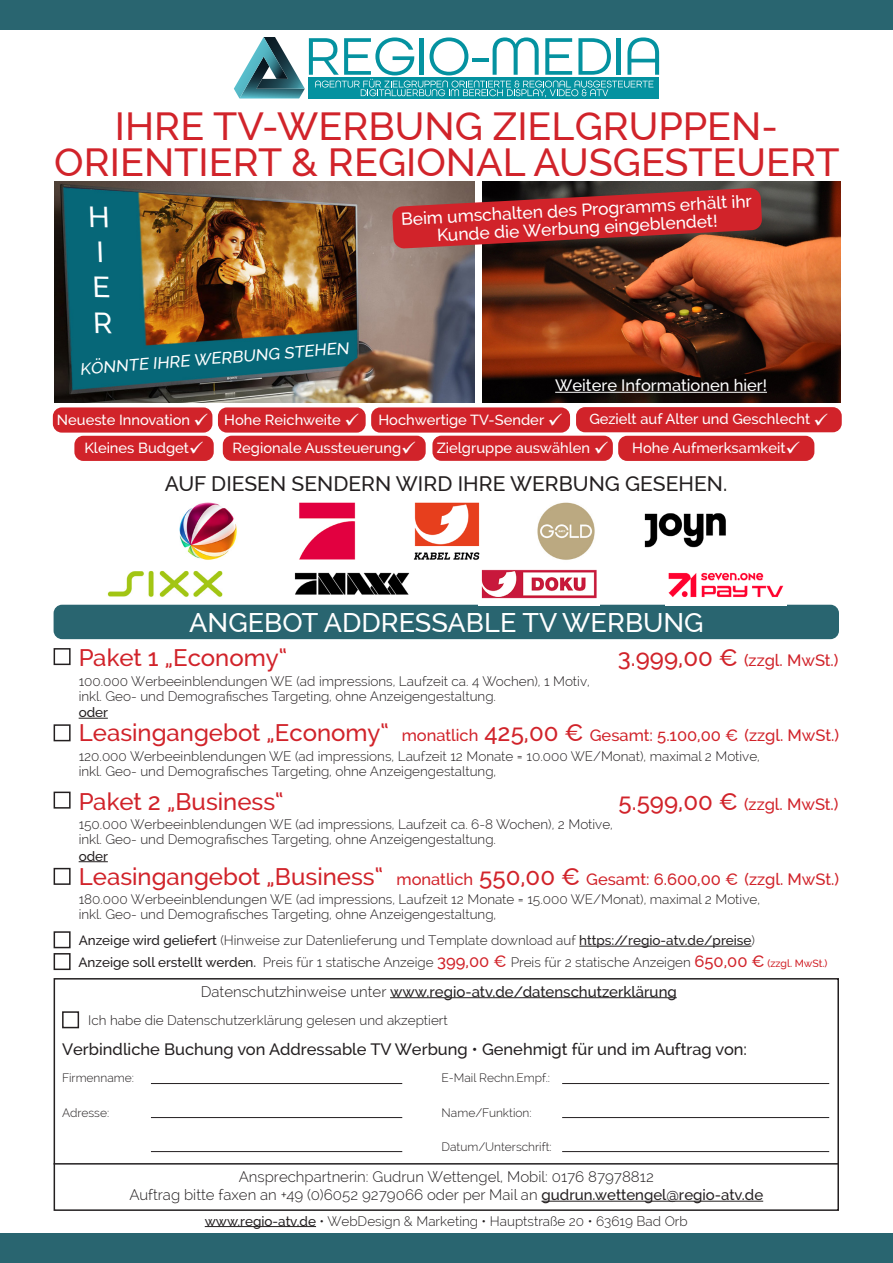
<style>
.page{position:relative;width:893px;height:1263px;background:#fff}
.page>*{position:absolute;margin:0;border:0;box-sizing:border-box;transform-origin:0 0}
.t1{font:500 39.3px/36px "Raleway";color:#d1232a;text-align:center}
.t2{font:500 29.25px/35.1px "Raleway";color:#fff}
.t3{font:500 27px "Raleway";color:#fff}
.t4{font:500 24px "Raleway";color:#d1232a}
.t5{font:500 21px "Raleway";color:#231f20}
.t6{font:500 17.4px/18px "Raleway";color:#fff;text-align:center}
.t7{font:500 16.5px "Raleway";color:#d1232a}
.t8{font:500 16.5px "Raleway";color:#231f20}
.t9{font:500 16.5px "Raleway";color:#fff}
.t10{font:italic 500 16.5px "Raleway";color:#fff}
.t11{font:300 15px/18px "Raleway";color:#231f20;text-align:center}
.t12{font:500 15px "Raleway";color:#231f20}
.t13{font:500 14.7px/28.3px "Raleway";color:#fff}
.t14{font:300 13.5px/15px "Raleway";color:#231f20}
.t15{font:500 13.5px "Raleway";color:#231f20}
.t16{font:300 12px "Raleway";color:#231f20}
.s1{font-size:24px}
.s2{font-weight:500}
.s3{font-weight:500;font-size:16.5px;color:#d1232a}
.s4{font-weight:500;font-size:10.5px;color:#d1232a}
.s5{font-weight:300}
</style>
<div class="page">
<svg style="left:234px;top:37px;width:425px;height:62px"></svg>
<div style="left:0;top:0;width:893px;height:30px;background:#296570"></div>
<div style="left:0;top:1233px;width:893px;height:30px;background:#296570"></div>
<img style="left:54px;top:181px;width:421px;height:221px">
<img style="left:482px;top:181px;width:358px;height:221px">
<div style="left:54px;top:605px;width:785px;height:34px;background:#296570;border-radius:9px"></div>
<div style="left:54px;top:648px;width:17px;height:17px;border:2px solid #231f20"></div>
<div style="left:54px;top:792px;width:17px;height:17px;border:2px solid #231f20"></div>
<div style="left:54px;top:724px;width:17px;height:17px;border:2px solid #231f20"></div>
<div style="left:54px;top:868px;width:17px;height:17px;border:2px solid #231f20"></div>
<div style="left:54px;top:931px;width:17px;height:17px;border:2px solid #231f20"></div>
<div style="left:54px;top:953px;width:17px;height:17px;border:2px solid #231f20"></div>
<svg style="left:79px;top:718px;width:29px;height:1px"></svg>
<svg style="left:79px;top:861px;width:29px;height:1px"></svg>
<hr style="left:579px;top:946px;width:173px;height:1px;background:#231f20">
<div style="left:54px;top:978px;width:785px;height:233px;border:2px solid #231f20"></div>
<hr style="left:205px;top:1226px;width:111px;height:1px;background:#231f20">
<hr style="left:390px;top:997px;width:287px;height:1px;background:#231f20">
<div style="left:62px;top:1011px;width:17px;height:17px;border:2px solid #231f20"></div>
<hr style="left:151px;top:1083px;width:251px;height:1px;background:#231f20">
<hr style="left:562px;top:1083px;width:267px;height:1px;background:#231f20">
<hr style="left:151px;top:1117px;width:251px;height:1px;background:#231f20">
<hr style="left:562px;top:1117px;width:267px;height:1px;background:#231f20">
<hr style="left:151px;top:1151px;width:251px;height:1px;background:#231f20">
<hr style="left:562px;top:1151px;width:267px;height:1px;background:#231f20">
<hr style="left:54px;top:1163px;width:784px;height:1px;background:#231f20">
<hr style="left:541px;top:1201px;width:222px;height:1px;background:#231f20">
<hr style="left:555px;top:392px;width:212px;height:1px;background:#fff">
<div style="left:576px;top:407px;width:266px;height:25px;background:#d1232a;border-radius:9px"></div>
<div style="left:223px;top:436px;width:203px;height:25px;background:#d1232a;border-radius:9px"></div>
<div style="left:53px;top:407px;width:159px;height:26px;background:#d1232a;border-radius:9px"></div>
<div style="left:218px;top:407px;width:148px;height:26px;background:#d1232a;border-radius:9px"></div>
<div style="left:432px;top:436px;width:181px;height:25px;background:#d1232a;border-radius:9px"></div>
<div style="left:74px;top:436px;width:140px;height:25px;background:#d1232a;border-radius:9px"></div>
<div style="left:371px;top:407px;width:199px;height:26px;background:#d1232a;border-radius:9px"></div>
<div style="left:618px;top:436px;width:196px;height:25px;background:#d1232a;border-radius:9px"></div>
<img style="left:179px;top:502px;width:58px;height:58px">
<img style="left:299px;top:502px;width:57px;height:58px">
<img style="left:413px;top:502px;width:67px;height:58px">
<img style="left:537px;top:502px;width:58px;height:58px">
<img style="left:644px;top:513px;width:82px;height:35px">
<img style="left:107px;top:570px;width:116px;height:27px">
<img style="left:294px;top:572px;width:116px;height:23px">
<img style="left:478px;top:569px;width:122px;height:37px">
<img style="left:665px;top:572px;width:122px;height:34px">
<svg style="left:392px;top:188px;width:370px;height:61px;background:#ab2e2f"></svg>
<h1 class="t1" style="left:54px;top:108px;width:787px">IHRE TV-WERBUNG ZIELGRUPPEN-<br>ORIENTIERT &amp; REGIONAL AUSGESTEUERT</h1>
<h2 class="t2" style="left:89px;top:199px;width:28px;rotate:1deg">H<br>I<br>E<br>R</h2>
<p class="t10" style="left:79px;top:361px;width:271px;rotate:-5deg">KÖNNTE IHRE WERBUNG STEHEN</p>
<p class="t6" style="left:401px;top:210px;width:353px;rotate:-3deg">Beim umschalten des Programms erhält ihr<br>Kunde die Werbung eingeblendet!</p>
<p class="t9" style="left:555px;top:376px;width:213px">Weitere Informationen hier!</p>
<p class="t13" style="left:589px;top:405px;width:240px">Gezielt auf Alter und Geschlecht ✓</p>
<p class="t13" style="left:84px;top:405px;width:277px;text-indent:-27px">Neueste Innovation ✓ Hohe Reichweite ✓<br>Kleines Budget✓</p>
<p class="t13" style="left:378px;top:405px;width:186px">Hochwertige TV-Sender ✓</p>
<p class="t13" style="left:232px;top:434px;width:185px">Regionale Aussteuerung✓</p>
<p class="t13" style="left:437px;top:434px;width:173px">Zielgruppe auswählen ✓</p>
<p class="t13" style="left:632px;top:434px;width:169px">Hohe Aufmerksamkeit✓</p>
<h3 class="t5" style="left:165px;top:471px;width:564px">AUF DIESEN SENDERN WIRD IHRE WERBUNG GESEHEN.</h3>
<h3 class="t3" style="left:189px;top:607px;width:516px">ANGEBOT ADDRESSABLE TV WERBUNG</h3>
<h3 class="t4" style="left:79px;top:644px;width:210px">Paket 1 „Economy“</h3>
<p class="t7" style="left:618px;top:651px;width:222px"><span class="s1">3.999,00 €</span> (zzgl. MwSt.)</p>
<p class="t14" style="left:79px;top:673px;width:513px">100.000 Werbeeinblendungen WE (ad impressions, Laufzeit ca. 4 Wochen), 1 Motiv, inkl. Geo- und Demografisches Targeting, ohne Anzeigengestaltung.</p>
<p class="t15" style="left:79px;top:705px;width:31px">oder</p>
<p class="t7" style="left:79px;top:726px;width:762px"><span class="s1">Leasingangebot „Economy“</span> monatlich <span class="s1">425,00 €</span> Gesamt: 5.100,00 € (zzgl. MwSt.)</p>
<p class="t14" style="left:79px;top:748px;width:683px">120.000 Werbeeinblendungen WE (ad impressions, Laufzeit 12 Monate = 10.000 WE/Monat), maximal 2 Motive, inkl. Geo- und Demografisches Targeting, ohne Anzeigengestaltung,</p>
<h3 class="t4" style="left:79px;top:787px;width:207px">Paket 2 „Business“</h3>
<p class="t7" style="left:619px;top:794px;width:221px"><span class="s1">5.599,00 €</span> (zzgl. MwSt.)</p>
<p class="t14" style="left:79px;top:817px;width:536px">150.000 Werbeeinblendungen WE (ad impressions, Laufzeit ca. 6-8 Wochen), 2 Motive, inkl. Geo- und Demografisches Targeting, ohne Anzeigengestaltung.</p>
<p class="t15" style="left:79px;top:848px;width:31px">oder</p>
<p class="t7" style="left:79px;top:869px;width:762px"><span class="s1">Leasingangebot „Business“</span> monatlich <span class="s1">550,00 €</span> Gesamt: 6.600,00 € (zzgl. MwSt.)</p>
<p class="t14" style="left:79px;top:892px;width:683px">180.000 Werbeeinblendungen WE (ad impressions, Laufzeit 12 Monate = 15.000 WE/Monat), maximal 2 Motive, inkl. Geo- und Demografisches Targeting, ohne Anzeigengestaltung,</p>
<p class="t14" style="left:78px;top:929px;width:751px;line-height:22.2px"><span class="s2">Anzeige wird geliefert</span> (Hinweise zur Datenlieferung und Template download auf <span class="s2">https://regio-atv.de/preise</span>)<br><span class="s2">Anzeige soll erstellt werden.</span> Preis für 1 statische Anzeige <span class="s3">399,00 €</span> Preis für 2 statische Anzeigen <span class="s3">650,00 €</span> <span class="s4">(zzgl. MwSt.)</span></p>
<p class="t12" style="left:201px;top:983px;width:477px"><span class="s5">Datenschutzhinweise unter</span> www.regio-atv.de/datenschutzerklärung</p>
<p class="t14" style="left:88px;top:1013px;width:361px">Ich habe die Datenschutzerklärung gelesen und akzeptiert</p>
<p class="t8" style="left:62px;top:1039px;width:686px">Verbindliche Buchung von Addressable TV Werbung • Genehmigt für und im Auftrag von:</p>
<p class="t16" style="left:62px;top:1071px;width:73px">Firmenname:</p>
<p class="t16" style="left:62px;top:1105px;width:49px">Adresse:</p>
<p class="t16" style="left:442px;top:1071px;width:110px">E-Mail Rechn.Empf.:</p>
<p class="t16" style="left:442px;top:1105px;width:92px">Name/Funktion:</p>
<p class="t16" style="left:442px;top:1140px;width:112px">Datum/Unterschrift:</p>
<p class="t11" style="left:129px;top:1168px;width:635px">Ansprechpartnerin: Gudrun Wettengel, Mobil: 0176 87978812<br>Auftrag bitte faxen an +49 (0)6052 9279066 oder per Mail an <span class="s2">gudrun.wettengel@regio-atv.de</span></p>
<p class="t14" style="left:205px;top:1213px;width:485px"><span class="s2">www.regio-atv.de</span> • WebDesign &amp; Marketing • Hauptstraße 20 • 63619 Bad Orb</p>
</div>
